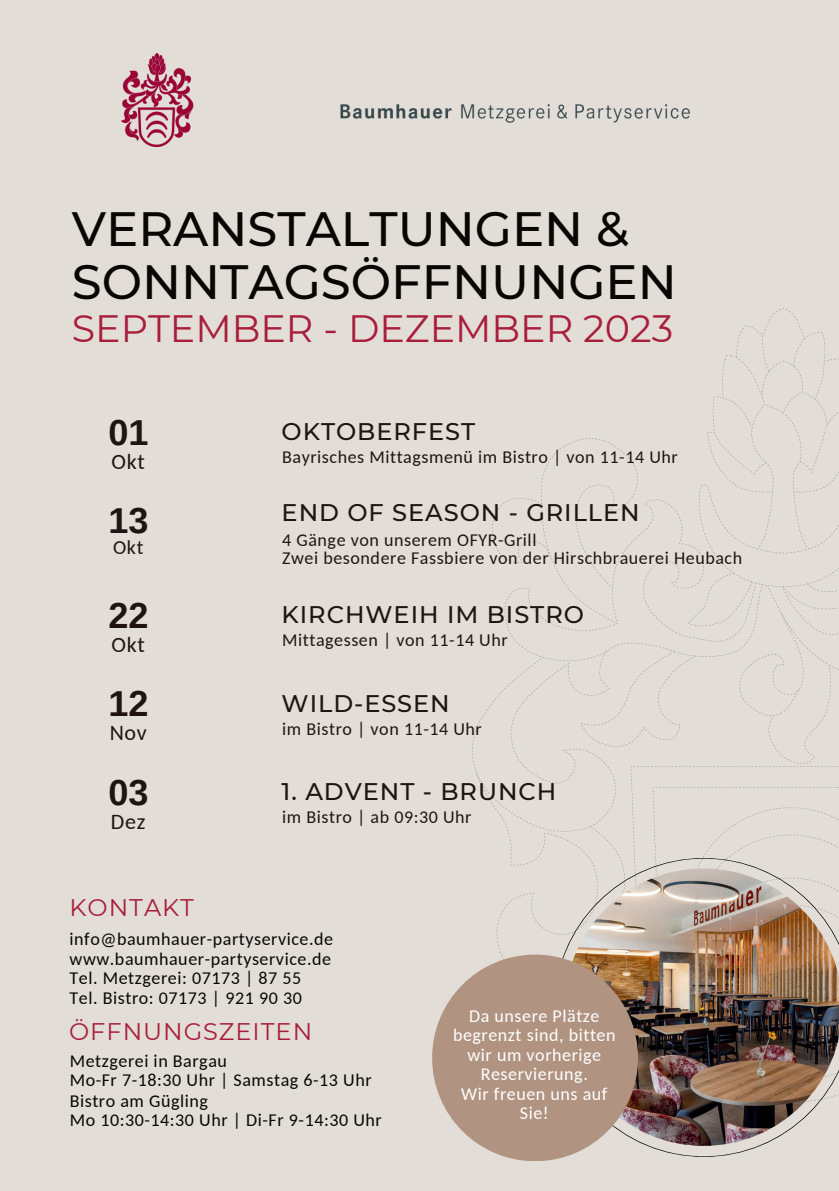
<style>
.page{position:relative;width:839px;height:1191px;background:#fff}
.page>*{position:absolute;margin:0;border:0;box-sizing:border-box;transform-origin:0 0}
.t1{font:500 48px/52.6px "Montserrat";color:#080704}
.t2{font:38px "Montserrat";color:#a81d3a}
.t3{font:700 36px "Arimo";color:#1f1413}
.t4{font:500 24px "Montserrat";letter-spacing:.04em;color:#1f1413}
.t5{font:24px "Montserrat";letter-spacing:.04em;color:#a81d3a}
.t6{font:22px "Carlito";letter-spacing:.03em;color:#1f1413}
.t7{font:20px "Carlito";color:#1f1413}
.t8{font:18px/19.6px "Carlito";letter-spacing:.03em;color:#080704}
.t9{font:18px/18px "Carlito";letter-spacing:.03em;color:#1f1413}
.t10{font:18px/19.6px "Carlito";letter-spacing:.03em;color:#fff;text-align:center}
</style>
<div class="page">
<div style="left:0;top:0;width:838px;height:1191px;background:#e3ddd8"></div>
<img style="left:450px;top:308px;width:388px;height:691px">
<img style="left:121px;top:53px;width:568px;height:93px">
<svg style="left:554px;top:858px;width:284px;height:299px"></svg>
<img style="left:564px;top:868px;width:274px;height:278px">
<div style="left:432px;top:955px;width:206px;height:206px;background:#b09381;border-radius:50%"></div>
<h1 class="t1" style="left:72px;top:201px;width:606px">VERANSTALTUNGEN &amp;<br>SONNTAGSÖFFNUNGEN</h1>
<h2 class="t2" style="left:72px;top:303px;width:603px">SEPTEMBER - DEZEMBER 2023</h2>
<h3 class="t3" style="left:108px;top:408px;width:42px">01</h3>
<p class="t6" style="left:112px;top:446px;width:35px">Okt</p>
<h3 class="t3" style="left:108px;top:496px;width:42px">13</h3>
<p class="t7" style="left:113px;top:534px;width:32px">Okt</p>
<h3 class="t3" style="left:108px;top:590px;width:42px">22</h3>
<p class="t6" style="left:112px;top:629px;width:35px">Okt</p>
<h3 class="t3" style="left:108px;top:679px;width:42px">12</h3>
<p class="t6" style="left:110px;top:718px;width:39px">Nov</p>
<h3 class="t3" style="left:108px;top:768px;width:42px">03</h3>
<p class="t6" style="left:111px;top:807px;width:36px">Dez</p>
<h3 class="t5" style="left:70px;top:891px;width:126px">KONTAKT</h3>
<h3 class="t4" style="left:281px;top:415px;width:195px">OKTOBERFEST</h3>
<p class="t9" style="left:282px;top:447px;width:397px">Bayrisches Mittagsmenü im Bistro | von 11-14 Uhr</p>
<h3 class="t4" style="left:281px;top:496px;width:359px">END OF SEASON - GRILLEN</h3>
<p class="t9" style="left:282px;top:531px;width:461px">4 Gänge von unserem OFYR-Grill<br>Zwei besondere Fassbiere von der Hirschbrauerei Heubach</p>
<h3 class="t4" style="left:281px;top:598px;width:304px">KIRCHWEIH IM BISTRO</h3>
<p class="t9" style="left:282px;top:630px;width:227px">Mittagessen | von 11-14 Uhr</p>
<h3 class="t4" style="left:281px;top:686px;width:170px">WILD-ESSEN</h3>
<p class="t9" style="left:282px;top:719px;width:201px">im Bistro | von 11-14 Uhr</p>
<h3 class="t4" style="left:281px;top:775px;width:276px">1. ADVENT - BRUNCH</h3>
<p class="t9" style="left:282px;top:807px;width:191px">im Bistro | ab 09:30 Uhr</p>
<p class="t8" style="left:70px;top:929px;width:265px">info@baumhauer-partyservice.de www.baumhauer-partyservice.de<br>Tel. Metzgerei: 07173 | 87 55<br>Tel. Bistro: 07173 | 921 90 30</p>
<h3 class="t5" style="left:69px;top:1015px;width:244px">ÖFFNUNGSZEITEN</h3>
<p class="t8" style="left:70px;top:1050px;width:313px">Metzgerei in Bargau<br>Mo-Fr 7-18:30 Uhr | Samstag 6-13 Uhr<br>Bistro am Gügling<br>Mo 10:30-14:30 Uhr | Di-Fr 9-14:30 Uhr</p>
<p class="t10" style="left:453px;top:1005px;width:164px">Da unsere Plätze begrenzt sind, bitten wir um vorherige<br>Reservierung.<br>Wir freuen uns auf<br>Sie!</p>
</div>
